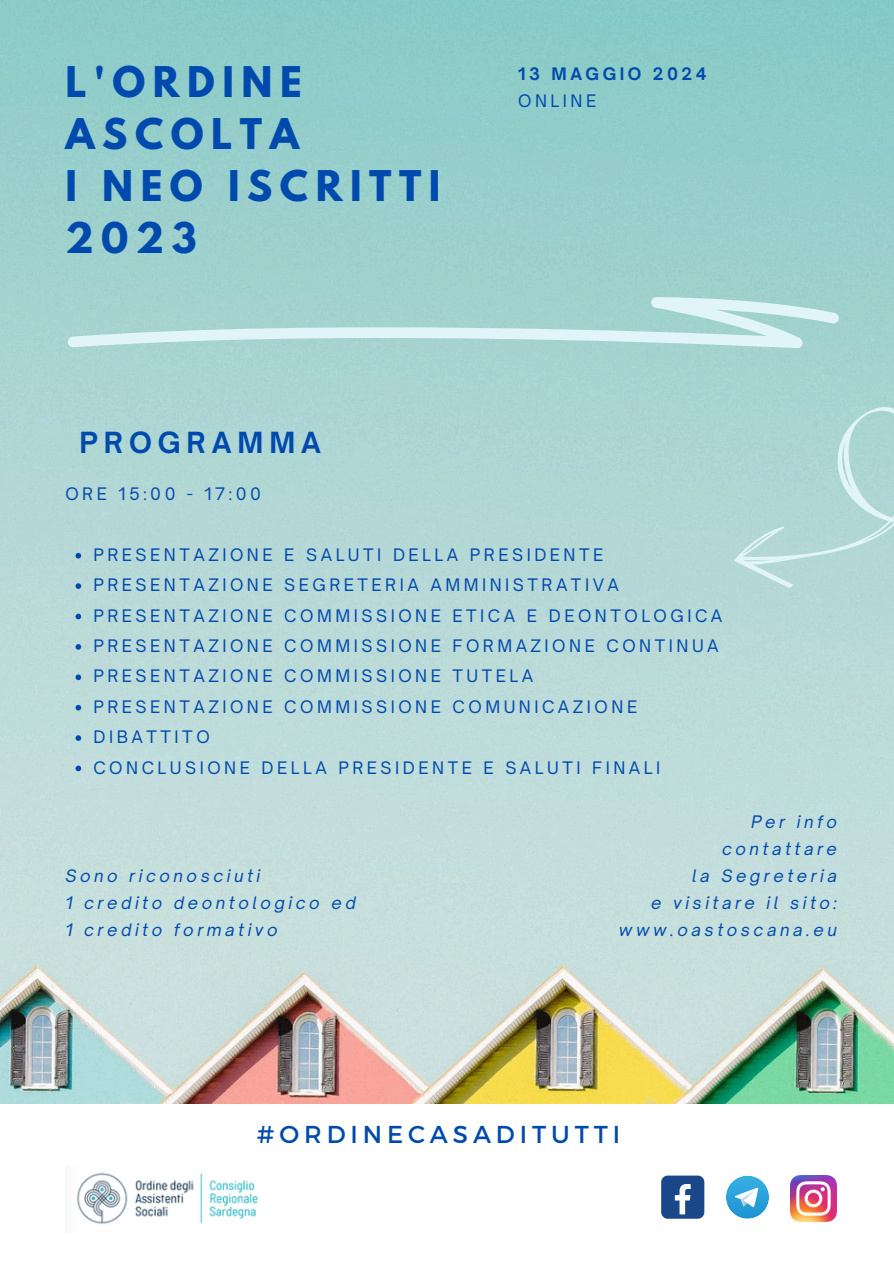
<style>
.page{position:relative;width:894px;height:1264px;background:#fff}
.page>*{position:absolute;margin:0;border:0;box-sizing:border-box;transform-origin:0 0}
.t1{font:700 37.5px/51.8px "League Spartan";letter-spacing:.2em;color:#004aad}
.t2{font:700 27.9px "Open Sauce One";letter-spacing:.215em;color:#004aad}
.t3{font:24.45px "Montserrat";letter-spacing:.2em;color:#004aad}
.t4{font:16.5px "Open Sauce One";letter-spacing:.215em;color:#004aad}
.t5{font:italic 16.5px "Open Sauce One";letter-spacing:.215em;color:#004aad}
.t6{font:700 16.5px/27px "Open Sauce One";letter-spacing:.215em;color:#004aad}
.s1{font-weight:400}
</style>
<div class="page">
<img style="left:0;top:0;width:893px;height:1102px">
<svg style="left:68px;top:297px;width:770px;height:51px;background:#b4dbdb"></svg>
<svg style="left:700px;top:348px;width:193px;height:254px;background:#afd6d4"></svg>
<div style="left:661px;top:1175px;width:43px;height:43px;background:#1a4789;border-radius:7px"></div>
<svg style="left:674px;top:1184px;width:16px;height:30px"></svg>
<svg style="left:725px;top:1175px;width:43px;height:43px"></svg>
<svg style="left:734px;top:1187px;width:24px;height:20px"></svg>
<img style="left:790px;top:1175px;width:46px;height:46px">
<svg style="left:75px;top:553px;width:6px;height:5px"></svg>
<svg style="left:75px;top:583px;width:6px;height:6px"></svg>
<svg style="left:75px;top:613px;width:6px;height:6px"></svg>
<svg style="left:75px;top:644px;width:6px;height:5px"></svg>
<svg style="left:75px;top:674px;width:6px;height:6px"></svg>
<svg style="left:75px;top:705px;width:6px;height:5px"></svg>
<svg style="left:75px;top:735px;width:6px;height:6px"></svg>
<svg style="left:75px;top:765px;width:6px;height:6px"></svg>
<img style="left:76px;top:1172px;width:183px;height:52px">
<p class="t1" style="left:65px;top:61px;width:376px">L'ORDINE<br>ASCOLTA<br>I NEO ISCRITTI<br>2023</p>
<p class="t6" style="left:518px;top:60px;width:190px">13 MAGGIO 2024<br><span class="s1">ONLINE</span></p>
<p class="t2" style="left:79px;top:425px;width:243px">PROGRAMMA</p>
<h4 class="t4" style="left:65px;top:483px;width:197px">ORE 15:00 - 17:00</h4>
<p class="t4" style="left:93px;top:544px;width:511px">PRESENTAZIONE E SALUTI DELLA PRESIDENTE</p>
<p class="t4" style="left:93px;top:574px;width:527px">PRESENTAZIONE SEGRETERIA AMMINISTRATIVA</p>
<h2 class="t4" style="left:93px;top:605px;width:630px">PRESENTAZIONE COMMISSIONE ETICA E DEONTOLOGICA</h2>
<h4 class="t4" style="left:93px;top:635px;width:626px">PRESENTAZIONE COMMISSIONE FORMAZIONE CONTINUA</h4>
<p class="t4" style="left:93px;top:666px;width:441px">PRESENTAZIONE COMMISSIONE TUTELA</p>
<p class="t4" style="left:93px;top:696px;width:545px">PRESENTAZIONE COMMISSIONE COMUNICAZIONE</p>
<p class="t4" style="left:93px;top:726px;width:118px">DIBATTITO</p>
<p class="t4" style="left:93px;top:757px;width:568px">CONCLUSIONE DELLA PRESIDENTE E SALUTI FINALI</p>
<p class="t5" style="left:65px;top:865px;width:196px">Sono riconosciuti</p>
<p class="t5" style="left:65px;top:892px;width:292px">1 credito deontologico ed</p>
<p class="t5" style="left:65px;top:919px;width:214px">1 credito formativo</p>
<p class="t5" style="left:751px;top:811px;width:87px">Per info</p>
<p class="t5" style="left:721px;top:838px;width:116px">contattare</p>
<p class="t5" style="left:692px;top:865px;width:146px">la Segreteria</p>
<p class="t5" style="left:651px;top:892px;width:187px">e visitare il sito:</p>
<h3 class="t5" style="left:618px;top:919px;width:219px">www.oastoscana.eu</h3>
<p class="t3" style="left:257px;top:1117px;width:365px">#ORDINECASADITUTTI</p>
</div>
